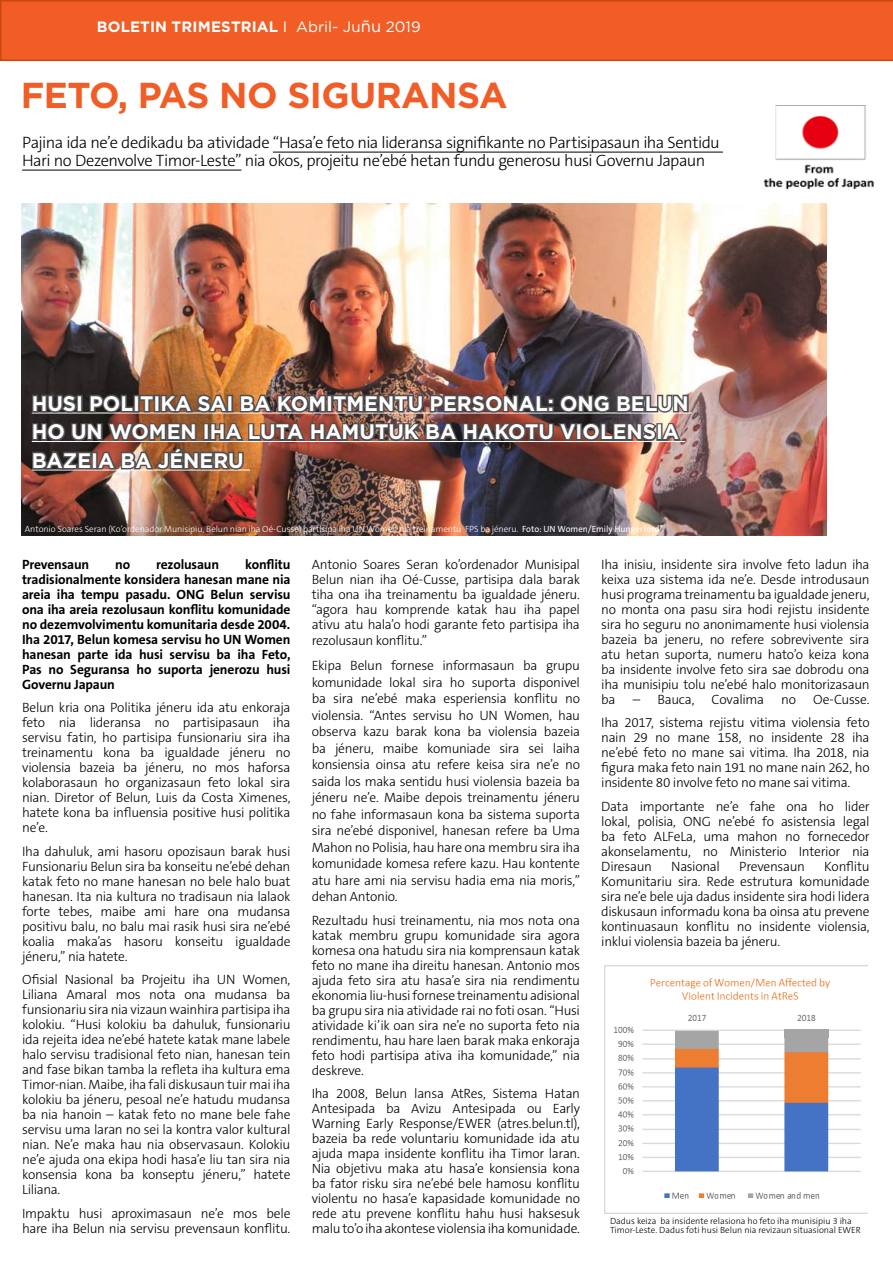
<style>
.page{position:relative;width:893px;height:1263px;background:#fff}
.page>*{position:absolute;margin:0;border:0;box-sizing:border-box;transform-origin:0 0}
.t1{font:700 36px "Gotham";letter-spacing:-.015em;color:#f15d27}
.t2{font:700 21px/28.5px "Gotham";color:#fff}
.t3{font:300 16.5px/18px "The Sans C5";letter-spacing:-.03em;color:#000}
.t4{font:700 15px "Gotham";letter-spacing:.01em;color:#fff}
.t5{font:300 13.5px/15px "The Sans C5";letter-spacing:-.02em;color:#000;text-align:justify}
.t6{font:700 13.5px/15px "The Sans C5";letter-spacing:-.01em;color:#000;text-align:justify}
.t7{font:300 9px "The Sans C5";letter-spacing:-.005em;color:#fff}
.t8{font:300 9px/9px "The Sans C5";color:#000}
.s1{font-weight:400}
.s2{font-weight:400;font-size:16.5px}
.s3{font-size:12px;color:#000}
</style>
<div class="page">
<div style="left:0;top:0;width:893px;height:61px;background:#f15d24"></div>
<img style="left:604px;top:966px;width:264px;height:247px">
<hr style="left:273px;top:152px;width:450px;height:1px;background:#000">
<hr style="left:22px;top:170px;width:219px;height:1px;background:#000">
<img style="left:763px;top:106px;width:111px;height:84px">
<img style="left:21px;top:204px;width:806px;height:331px">
<hr style="left:32px;top:412px;width:660px;height:1px;background:#fff">
<img style="left:31px;top:391px;width:659px;height:81px">
<img style="left:784px;top:1030px;width:45px;height:7px">
<p class="t4" style="left:97px;top:16px;width:325px">BOLETIN TRIMESTRIAL <span class="s1">I Abril- Ju</span><span class="s2">ñu</span> <span class="s1">2019</span></p>
<h1 class="t1" style="left:21px;top:71px;width:488px">FETO, PAS NO SIGURANSA</h1>
<p class="t3" style="left:22px;top:134px;width:699px">Pajina ida ne’e dedikadu ba atividade “Hasa’e feto nia lideransa signifikante no Partisipasaun iha Sentidu<br>Hari no Dezenvolve Timor-Leste” nia okos, projeitu ne’ebé hetan fundu generosu husi Governu Japaun</p>
<h2 class="t2" style="left:32px;top:389px;width:659px">HUSI POLITIKA SAI BA KOMITMENTU PERSONAL: ONG BELUN<br>HO UN WOMEN IHA LUTA HAMUTUK BA HAKOTU VIOLENSIA<br>BAZEIA BA JÉNERU</h2>
<p class="t7" style="left:22px;top:524px;width:639px"><span class="s3">.</span>Antonio Soares Seran (Ko’ordenador Munisipiu, Belun nian iha Oé-Cusse) partisipa iha UN Women nia treinamentu FPS ba jéneru. <span class="s1">Foto: UN Women/Emily Hungerford</span></p>
<p class="t6" style="left:22px;top:557px;width:270px;text-indent:223px">konflitu tradisionalmente konsidera hanesan mane nia areia iha tempu pasadu. ONG Belun servisu ona iha areia rezolusaun konflitu komunidade no dezemvolvimentu komunitaria desde 2004.<br>Iha 2017, Belun komesa servisu ho UN Women hanesan parte ida husi servisu ba iha Feto, Pas no Seguransa ho suporta jenerozu husi Governu Japaun</p>
<p class="t5" style="left:22px;top:700px;width:270px">Belun kria ona Politika jéneru ida atu enkoraja feto nia lideransa no partisipasaun iha servisu fatin, ho partisipa funsionariu sira iha treinamentu kona ba igualdade jéneru no violensia bazeia ba jéneru, no mos haforsa kolaborasaun ho organizasaun feto lokal sira nian. Diretor of Belun, Luis da Costa Ximenes, hatete kona ba influensia positive husi politika ne’e.</p>
<p class="t5" style="left:22px;top:844px;width:270px">Iha dahuluk, ami hasoru opozisaun barak husi Funsionariu Belun sira ba konseitu ne’ebé dehan katak feto no mane hanesan no bele halo buat hanesan. Ita nia kultura no tradisaun nia lalaok forte tebes, maibe ami hare ona mudansa positivu balu, no balu mai rasik husi sira ne’ebé koalia maka’as hasoru konseitu igualdade jéneru,” nia hatete.</p>
<p class="t5" style="left:22px;top:972px;width:270px">Ofisial Nasional ba Projeitu iha UN Women, Liliana Amaral mos nota ona mudansa ba funsionariu sira nia vizaun wainhira partisipa iha kolokiu. “Husi kolokiu ba dahuluk, funsionariu ida rejeita idea ne’ebé hatete katak mane labele halo servisu tradisional feto nian, hanesan tein and fase bikan tamba la refleta iha kultura ema Timor-nian. Maibe, iha fali diskusaun tuir mai iha kolokiu ba jéneru, pesoal ne’e hatudu mudansa ba nia hanoin – katak feto no mane bele fahe servisu uma laran no sei la kontra valor kultural nian. Ne’e maka hau nia observasaun. Kolokiu ne’e ajuda ona ekipa hodi hasa’e liu tan sira nia konsensia kona ba konseptu jéneru,” hatete Liliana.</p>
<p class="t5" style="left:22px;top:1206px;width:270px">Impaktu husi aproximasaun ne’e mos bele hare iha Belun nia servisu prevensaun konflitu.</p>
<p class="t6" style="left:22px;top:557px;width:69px">Prevensaun</p>
<p class="t6" style="left:115px;top:557px;width:17px">no</p>
<p class="t6" style="left:156px;top:557px;width:65px">rezolusaun</p>
<p class="t5" style="left:312px;top:557px;width:270px">Antonio Soares Seran ko’ordenador Munisipal Belun nian iha Oé-Cusse, partisipa dala barak tiha ona iha treinamentu ba igualdade jéneru. “agora hau komprende katak hau iha papel ativu atu hala’o hodi garante feto partisipa iha</p>
<p class="t5" style="left:312px;top:628px;width:270px;line-height:25px">rezolusaun konflitu.”<br>Ekipa Belun fornese informasaun ba grupu</p>
<p class="t5" style="left:312px;top:674px;width:270px;line-height:16.5px">komunidade lokal sira ho suporta disponivel ba sira ne’ebé maka esperiensia konflitu no violensia. “Antes servisu ho UN Women, hau observa kazu barak kona ba violensia bazeia ba jéneru, maibe komuniade sira sei laiha konsiensia oinsa atu refere keisa sira ne’e no saida los maka sentidu husi violensia bazeia ba jéneru ne’e. Maibe depois treinamentu jéneru no fahe informasaun kona ba sistema suporta sira ne’ebé disponivel, hanesan refere ba Uma Mahon no Polisia, hau hare ona membru sira iha komunidade komesa refere kazu. Hau kontente atu hare ami nia servisu hadia ema nia moris,” dehan Antonio.</p>
<p class="t5" style="left:312px;top:913px;width:270px">Rezultadu husi treinamentu, nia mos nota ona katak membru grupu komunidade sira agora komesa ona hatudu sira nia komprensaun katak feto no mane iha direitu hanesan. Antonio mos ajuda feto sira atu hasa’e sira nia rendimentu ekonomia liu-husi fornese treinamentu adisional ba grupu sira nia atividade rai no foti osan. “Husi atividade ki’ik oan sira ne’e no suporta feto nia rendimentu, hau hare laen barak maka enkoraja feto hodi partisipa ativa iha komunidade,” nia deskreve.</p>
<p class="t5" style="left:312px;top:1086px;width:270px">Iha 2008, Belun lansa AtRes, Sistema Hatan Antesipada ba Avizu Antesipada ou Early Warning Early Response/EWER (atres.belun.tl), bazeia ba rede voluntariu komunidade ida atu ajuda mapa insidente konflitu iha Timor laran.<br>Nia objetivu maka atu hasa’e konsiensia kona ba fator risku sira ne’ebé bele hamosu konflitu violentu no hasa’e kapasidade komunidade no rede atu prevene konflitu hahu husi haksesuk malu to’o iha akontese violensia iha komunidade.</p>
<p class="t5" style="left:601px;top:557px;width:270px">Iha inisiu, insidente sira involve feto ladun iha keixa uza sistema ida ne’e. Desde introdusaun husi programa treinamentu ba igualdade jeneru, no monta ona pasu sira hodi rejistu insidente sira ho seguru no anonimamente husi violensia bazeia ba jeneru, no refere sobrevivente sira atu hetan suporta, numeru hato’o keiza kona ba insidente involve feto sira sae dobrodu ona iha munisipiu tolu ne’ebé halo monitorizasaun ba</p>
<p class="t5" style="left:633px;top:692px;width:63px">– Bauca,</p>
<p class="t5" style="left:712px;top:692px;width:54px">Covalima</p>
<p class="t5" style="left:781px;top:692px;width:16px">no</p>
<p class="t5" style="left:601px;top:687px;width:270px;line-height:23.5px;text-align:right">Oe-Cusse.<br>Iha 2017, sistema rejistu vitima violensia feto</p>
<p class="t5" style="left:601px;top:730px;width:270px">nain 29 no mane 158, no insidente 28 iha ne’ebé feto no mane sai vitima. Iha 2018, nia figura maka feto nain 191 no mane nain 262, ho insidente 80 involve feto no mane sai vitima.</p>
<p class="t5" style="left:601px;top:799px;width:270px">Data importante ne’e fahe ona ho lider lokal, polisia, ONG ne’ebé fo asistensia legal ba feto ALFeLa, uma mahon no fornecedor akonselamentu, no Ministerio Interior nia Diresaun</p>
<p class="t5" style="left:601px;top:859px;width:270px;text-indent:223px">Konflitu Komunitariu sira. Rede estrutura komunidade sira ne’e bele uja dadus insidente sira hodi lidera diskusaun informadu kona ba oinsa atu prevene kontinuasaun konflitu no insidente violensia, inklui violensia bazeia ba jéneru.</p>
<p class="t5" style="left:671px;top:859px;width:50px">Nasional</p>
<p class="t5" style="left:739px;top:859px;width:67px">Prevensaun</p>
<p class="t8" style="left:610px;top:1217px;width:252px">Dadus keiza ba insidente relasiona ho feto iha munisipiu 3 iha<br>Timor-Leste. Dadus foti husi Belun nia revizaun situasional EWER</p>
</div>
